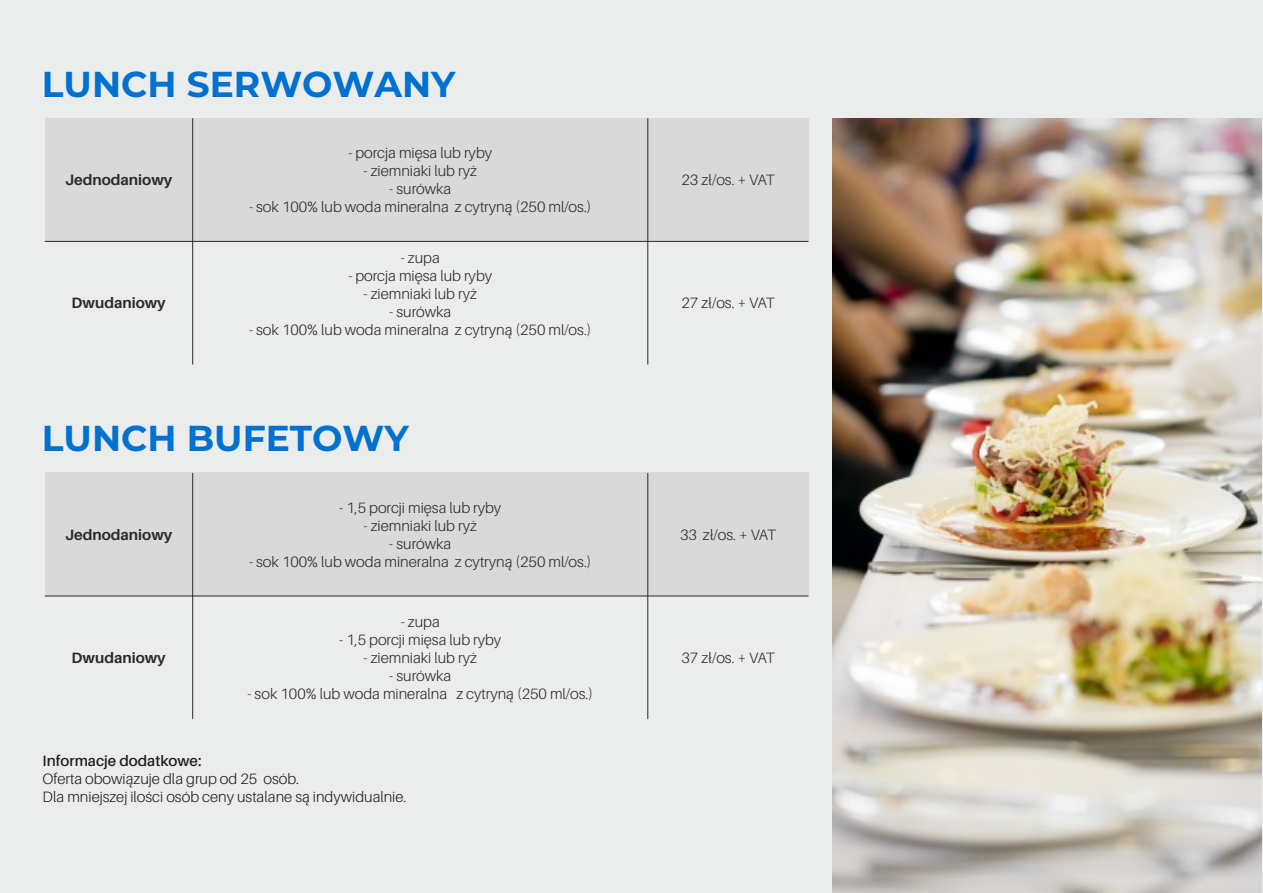
<style>
.page{position:relative;width:1263px;height:893px;background:#ebeded}
.page>*{position:absolute;margin:0;border:0;box-sizing:border-box;transform-origin:0 0}
.t1{font:700 36px "Montserrat";color:#0070d1}
.t2{font:300 15px "Aileron";color:#2b2929}
.t3{font:300 15px/18px "Aileron";color:#1f1c21}
.t4{font:700 15px "Aileron";color:#2b2929}
.t5{font:15px "Aileron";color:#1f1c21}
</style>
<div class="page">
<div style="left:45px;top:118px;width:148px;height:123px;background:#d9d9d9"></div>
<div style="left:193px;top:118px;width:455px;height:123px;background:#d9d9d9"></div>
<div style="left:648px;top:118px;width:160px;height:123px;background:#d9d9d9"></div>
<hr style="left:192px;top:118px;width:1px;height:246px;background:#2b2929">
<hr style="left:647px;top:118px;width:1px;height:246px;background:#2b2929">
<hr style="left:45px;top:241px;width:148px;height:1px;background:#2b2929">
<hr style="left:192px;top:241px;width:456px;height:1px;background:#2b2929">
<hr style="left:648px;top:241px;width:160px;height:1px;background:#2b2929">
<div style="left:45px;top:473px;width:148px;height:123px;background:#d9d9d9"></div>
<div style="left:193px;top:473px;width:455px;height:123px;background:#d9d9d9"></div>
<div style="left:648px;top:473px;width:160px;height:123px;background:#d9d9d9"></div>
<hr style="left:192px;top:473px;width:1px;height:246px;background:#2b2929">
<hr style="left:647px;top:473px;width:1px;height:246px;background:#2b2929">
<hr style="left:45px;top:596px;width:148px;height:1px;background:#2b2929">
<hr style="left:192px;top:596px;width:456px;height:1px;background:#2b2929">
<hr style="left:648px;top:596px;width:160px;height:1px;background:#2b2929">
<img style="left:832px;top:118px;width:430px;height:775px">
<h1 class="t1" style="left:42px;top:62px;width:415px">LUNCH SERWOWANY</h1>
<p class="t4" style="left:65px;top:174px;width:109px">Jednodaniowy</p>
<p class="t4" style="left:72px;top:297px;width:96px">Dwudaniowy</p>
<p class="t2" style="left:348px;top:147px;width:145px">- porcja mięsa lub ryby</p>
<p class="t2" style="left:364px;top:165px;width:115px">- ziemniaki lub ryż</p>
<p class="t2" style="left:389px;top:183px;width:64px">- surówka</p>
<p class="t2" style="left:249px;top:201px;width:344px">- sok 100% lub woda mineralna z cytryną (250 ml/os.)</p>
<p class="t2" style="left:401px;top:252px;width:41px">- zupa</p>
<p class="t2" style="left:348px;top:270px;width:145px">- porcja mięsa lub ryby</p>
<p class="t2" style="left:364px;top:288px;width:115px">- ziemniaki lub ryż</p>
<p class="t2" style="left:389px;top:306px;width:64px">- surówka</p>
<p class="t2" style="left:249px;top:324px;width:344px">- sok 100% lub woda mineralna z cytryną (250 ml/os.)</p>
<h1 class="t1" style="left:42px;top:417px;width:368px">LUNCH BUFETOWY</h1>
<p class="t4" style="left:65px;top:528px;width:109px">Jednodaniowy</p>
<p class="t4" style="left:72px;top:652px;width:96px">Dwudaniowy</p>
<p class="t2" style="left:339px;top:501px;width:164px">- 1,5 porcji mięsa lub ryby</p>
<p class="t2" style="left:364px;top:519px;width:115px">- ziemniaki lub ryż</p>
<p class="t2" style="left:389px;top:537px;width:64px">- surówka</p>
<p class="t2" style="left:249px;top:555px;width:344px">- sok 100% lub woda mineralna z cytryną (250 ml/os.)</p>
<p class="t2" style="left:401px;top:616px;width:41px">- zupa</p>
<p class="t2" style="left:339px;top:634px;width:164px">- 1,5 porcji mięsa lub ryby</p>
<p class="t2" style="left:364px;top:652px;width:115px">- ziemniaki lub ryż</p>
<p class="t2" style="left:389px;top:670px;width:64px">- surówka</p>
<p class="t2" style="left:247px;top:688px;width:347px">- sok 100% lub woda mineralna z cytryną (250 ml/os.)</p>
<p class="t5" style="left:43px;top:754px;width:160px">Informacje dodatkowe:</p>
<p class="t3" style="left:43px;top:770px;width:365px">Oferta obowiązuje dla grup od 25 osób.<br>Dla mniejszej ilości osób ceny ustalane są indywidualnie.</p>
<p class="t2" style="left:681px;top:174px;width:95px">23 zł/os. + VAT</p>
<p class="t2" style="left:681px;top:297px;width:95px">27 zł/os. + VAT</p>
<p class="t2" style="left:680px;top:528px;width:98px">33 zł/os. + VAT</p>
<p class="t2" style="left:681px;top:652px;width:95px">37 zł/os. + VAT</p>
</div>
